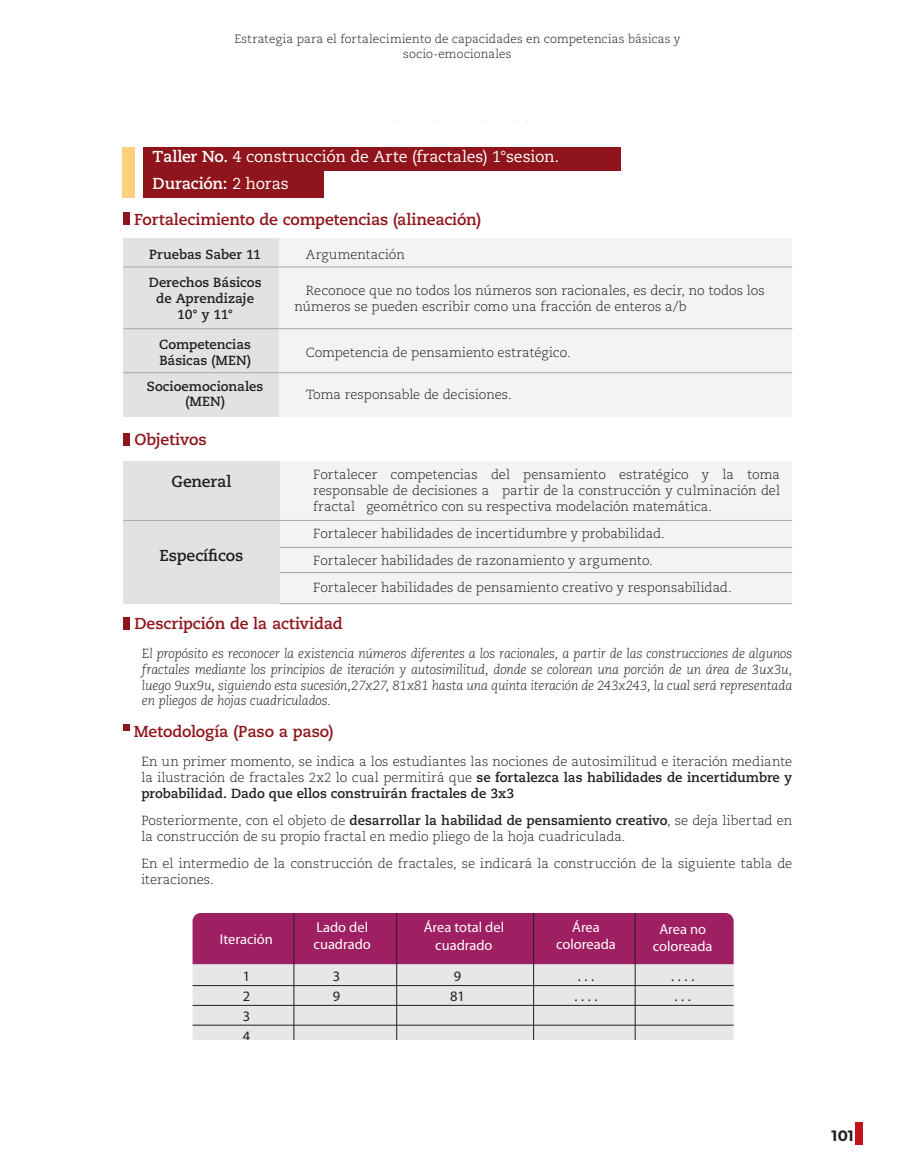
<style>
.page{position:relative;width:915px;height:1170px;background:#fff}
.page>*{position:absolute;margin:0;border:0;box-sizing:border-box;transform-origin:0 0}
.t1{font:700 15.75px "Caecilia LT Std";letter-spacing:-.01em;color:#8f141b}
.t2{font:15.75px/26.4px "Caecilia LT Std";letter-spacing:-.005em;color:#fff}
.t3{font:700 15.75px "Caecilia LT Std";letter-spacing:-.005em;color:#231f20}
.t4{font:700 15px "Montserrat";color:#231f20}
.t5{font:14.4px/17.4px "Myriad Pro";color:#fff;text-align:center}
.t6{font:14.4px/19.8px "Myriad Pro";color:#231f20}
.t7{font:300 13.2px/15.8px "Caecilia LT Std";color:#231f20}
.t8{font:italic 300 13.2px/15.8px "Caecilia LT Std";letter-spacing:-.015em;color:#231f20;text-align:justify}
.t9{font:700 13.2px/15.8px "Caecilia LT Std";letter-spacing:-.005em;color:#231f20}
.t10{font:300 12px/14.4px "Caecilia LT Std";letter-spacing:.01em;color:#231f20;text-align:center}
.s1{font-weight:700}
.s2{font-style:normal}
</style>
<div class="page">
<div style="left:855px;top:1121px;width:7px;height:23px;background:#c4121a"></div>
<div style="left:143px;top:147px;width:478px;height:23px;background:#8f141b"></div>
<div style="left:143px;top:170px;width:181px;height:28px;background:#8f141b"></div>
<div style="left:123px;top:147px;width:12px;height:51px;background:#ffd07d"></div>
<div style="left:123px;top:213px;width:7px;height:12px;background:#8f141b"></div>
<div style="left:123px;top:238px;width:156px;height:179px;background:#e1e2e4"></div>
<div style="left:279px;top:238px;width:513px;height:179px;background:#f2f3f4"></div>
<hr style="left:123px;top:328px;width:669px;height:1px;background:#a5a6aa">
<hr style="left:123px;top:266px;width:669px;height:1px;background:#a5a6aa">
<hr style="left:123px;top:372px;width:669px;height:1px;background:#a5a6aa">
<div style="left:123px;top:433px;width:7px;height:12px;background:#8f141b"></div>
<div style="left:279px;top:461px;width:513px;height:143px;background:#f2f3f4"></div>
<div style="left:123px;top:461px;width:156px;height:143px;background:#e1e2e4"></div>
<hr style="left:123px;top:520px;width:669px;height:1px;background:#a5a6aa">
<hr style="left:279px;top:547px;width:513px;height:1px;background:#a5a6aa">
<hr style="left:279px;top:572px;width:513px;height:1px;background:#a5a6aa">
<hr style="left:279px;top:603px;width:513px;height:1px;background:#a5a6aa">
<div style="left:123px;top:617px;width:7px;height:12px;background:#8f141b"></div>
<svg style="left:123px;top:724px;width:6px;height:6px"></svg>
<svg style="left:192px;top:913px;width:541px;height:126px;background:#c692af"></svg>
<hr style="left:192px;top:985px;width:541px;height:1px;background:#231f20">
<hr style="left:192px;top:1005px;width:541px;height:1px;background:#231f20">
<hr style="left:192px;top:1024px;width:541px;height:1px;background:#231f20">
<hr style="left:293px;top:912px;width:1px;height:127px;background:#231f20">
<hr style="left:396px;top:912px;width:1px;height:127px;background:#231f20">
<hr style="left:533px;top:912px;width:1px;height:127px;background:#231f20">
<hr style="left:634px;top:912px;width:1px;height:127px;background:#231f20">
<p class="t10" style="left:234px;top:32px;width:447px">Estrategia para el fortalecimiento de capacidades en competencias básicas y socio-emocionales</p>
<p class="t2" style="left:152px;top:144px;width:408px"><span class="s1">Taller No.</span> 4 construcción de Arte (fractales) 1°sesion.<br><span class="s1">Duración:</span> 2 horas</p>
<p class="t1" style="left:134px;top:210px;width:348px">Fortalecimiento de competencias (alineación)</p>
<p class="t9" style="left:149px;top:240px;width:114px;line-height:28.3px">Pruebas Saber 11<br>Derechos Básicos</p>
<p class="t9" style="left:156px;top:290px;width:99px;text-align:center">de Aprendizaje<br>10° y 11°</p>
<p class="t9" style="left:159px;top:336px;width:93px">Competencias<br>Básicas (MEN)</p>
<p class="t7" style="left:305px;top:246px;width:101px">Argumentación</p>
<p class="t7" style="left:294px;top:283px;width:471px;text-indent:11px">Reconoce que no todos los números son racionales, es decir, no todos los números se pueden escribir como una fracción de enteros a/b</p>
<p class="t7" style="left:305px;top:344px;width:266px">Competencia de pensamiento estratégico.</p>
<p class="t7" style="left:305px;top:386px;width:207px">Toma responsable de decisiones.</p>
<p class="t9" style="left:147px;top:379px;width:118px;text-align:center">Socioemocionales (MEN)</p>
<p class="t1" style="left:134px;top:430px;width:73px">Objetivos</p>
<p class="t3" style="left:171px;top:472px;width:61px">General</p>
<p class="t7" style="left:313px;top:467px;width:468px;text-align:justify">Fortalecer competencias del pensamiento estratégico y la toma responsable de decisiones a partir de la construcción y culminación del fractal geométrico con su respectiva modelación matemática.</p>
<p class="t7" style="left:313px;top:520px;width:420px;line-height:27px">Fortalecer habilidades de incertidumbre y probabilidad.<br>Fortalecer habilidades de razonamiento y argumento.<br>Fortalecer habilidades de pensamiento creativo y responsabilidad.</p>
<p class="t1" style="left:134px;top:614px;width:210px">Descripción de la actividad</p>
<p class="t8" style="left:142px;top:645px;width:652px"><span class="s2">E</span>l propósito es reconocer la existencia números diferentes a los racionales, a partir de las construcciones de algunos fractales mediante los principios de iteración y autosimilitud, donde se colorean una porción de un área de 3ux3u, luego 9ux9u, siguiendo esta sucesión,27x27, 81x81 hasta una quinta iteración de 243x243, la cual será representada en pliegos de hojas cuadriculados.</p>
<p class="t1" style="left:134px;top:722px;width:201px">Metodología (Paso a paso)</p>
<p class="t7" style="left:141px;top:754px;width:652px;text-align:justify">En un primer momento, se indica a los estudiantes las nociones de autosimilitud e iteración mediante la ilustración de fractales 2x2 lo cual permitirá que <span class="s1">se fortalezca las habilidades de incertidumbre y probabilidad. Dado que ellos construirán fractales de 3x3</span></p>
<p class="t7" style="left:141px;top:812px;width:652px">Posteriormente, con el objeto de <span class="s1">desarrollar la habilidad de pensamiento creativo</span>, se deja libertad en la construcción de su propio fractal en medio pliego de la hoja cuadriculada.</p>
<p class="t7" style="left:141px;top:855px;width:652px">En el intermedio de la construcción de fractales, se indicará la construcción de la siguiente tabla de iteraciones.</p>
<p class="t3" style="left:159px;top:546px;width:85px">Específicos</p>
<p class="t5" style="left:220px;top:929px;width:55px">Iteración</p>
<p class="t5" style="left:313px;top:918px;width:59px;text-align:left">Lado del cuadrado</p>
<p class="t5" style="left:423px;top:918px;width:82px">Área total del cuadrado</p>
<p class="t5" style="left:556px;top:918px;width:61px">Área coloreada</p>
<p class="t5" style="left:652px;top:920px;width:61px">Area no coloreada</p>
<p class="t6" style="left:243px;top:966px;width:9px;text-align:justify">1<br>2<br>3<br>4</p>
<p class="t6" style="left:332px;top:966px;width:9px">3<br>9</p>
<p class="t6" style="left:450px;top:966px;width:16px">9<br>81</p>
<p class="t6" style="left:574px;top:966px;width:25px">... ....</p>
<p class="t6" style="left:670px;top:966px;width:25px">.... ...</p>
<p class="t4" style="left:831px;top:1124px;width:24px">101</p>
</div>
